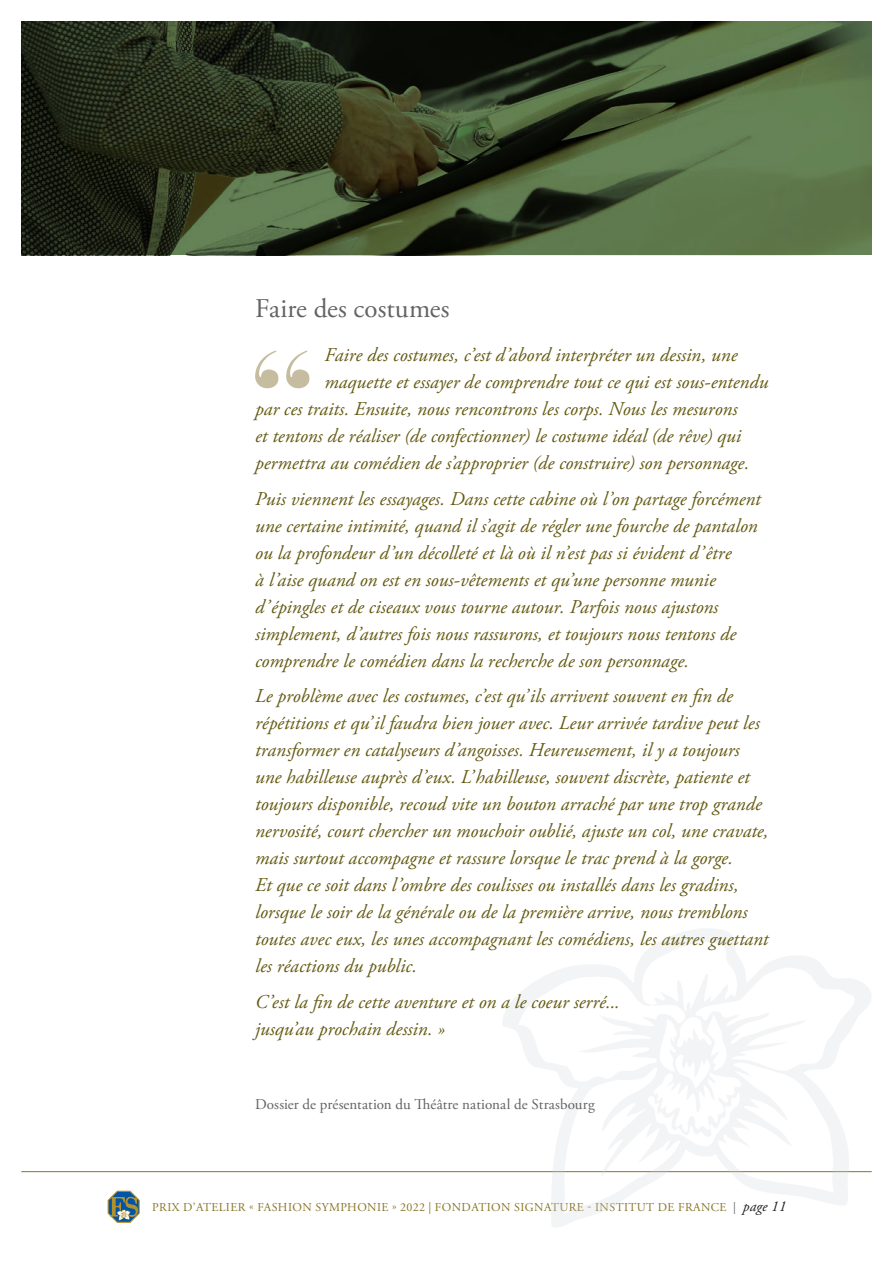
<style>
.page{position:relative;width:893px;height:1263px;background:#fff}
.page>*{position:absolute;margin:0;border:0;box-sizing:border-box;transform-origin:0 0}
.t1{font:27px "Adobe Garamond Pro";color:#636366}
.t2{font:italic 19.5px/27px "Adobe Garamond Pro";color:#655a13}
.t3{font:15px "Adobe Garamond Pro";color:#636366}
.t4{font:12px "Adobe Garamond Pro";letter-spacing:.035em;color:#887426}
.s1{color:#636366}
.s2{font-style:italic;font-size:15px;color:#231f20}
</style>
<div class="page">
<hr style="left:21px;top:1171px;width:851px;height:1px;background:#887426">
<svg style="left:108px;top:1191px;width:32px;height:32px"></svg>
<img style="left:21px;top:21px;width:851px;height:234px">
<img style="left:496px;top:929px;width:376px;height:298px">
<svg style="left:255px;top:351px;width:54px;height:37px"></svg>
<p class="t1" style="left:255px;top:292px;width:196px">Faire des costumes</p>
<p class="t2" style="left:324px;top:342px;width:414px">Faire des costumes, c’est d’abord interpréter un dessin, une</p>
<p class="t2" style="left:324px;top:369px;width:445px">maquette et essayer de comprendre tout ce qui est sous-entendu</p>
<p class="t2" style="left:255px;top:396px;width:484px">par ces traits. Ensuite, nous rencontrons les corps. Nous les mesurons</p>
<p class="t2" style="left:255px;top:423px;width:488px">et tentons de réaliser (de confectionner) le costume idéal (de rêve) qui</p>
<p class="t2" style="left:255px;top:450px;width:496px">permettra au comédien de s’approprier (de construire) son personnage.</p>
<p class="t2" style="left:255px;top:486px;width:507px">Puis viennent les essayages. Dans cette cabine où l’on partage forcément une certaine intimité, quand il s’agit de régler une fourche de pantalon ou la profondeur d’un décolleté et là où il n’est pas si évident d’être<br>à l’aise quand on est en sous-vêtements et qu’une personne munie d’épingles et de ciseaux vous tourne autour. Parfois nous ajustons simplement, d’autres fois nous rassurons, et toujours nous tentons de comprendre le comédien dans la recherche de son personnage.</p>
<p class="t2" style="left:255px;top:683px;width:515px">Le problème avec les costumes, c’est qu’ils arrivent souvent en fin de répétitions et qu’il faudra bien jouer avec. Leur arrivée tardive peut les transformer en catalyseurs d’angoisses. Heureusement, il y a toujours une habilleuse auprès d’eux. L’habilleuse, souvent discrète, patiente et toujours disponible, recoud vite un bouton arraché par une trop grande nervosité, court chercher un mouchoir oublié, ajuste un col, une cravate, mais surtout accompagne et rassure lorsque le trac prend à la gorge.<br>Et que ce soit dans l’ombre des coulisses ou installés dans les gradins, lorsque le soir de la générale ou de la première arrive, nous tremblons toutes avec eux, les unes accompagnant les comédiens, les autres guettant les réactions du public.</p>
<p class="t2" style="left:255px;top:989px;width:366px">C’est la fin de cette aventure et on a le coeur serré... jusqu’au prochain dessin. »</p>
<p class="t3" style="left:255px;top:1095px;width:341px">Dossier de présentation du Théâtre national de Strasbourg</p>
<p class="t4" style="left:152px;top:1200px;width:636px">PRIX D’ATELIER « FASHION SYMPHONIE » 2022 | FONDATION SIGNATURE - INSTITUT DE FRANCE <span class="s1">|</span> <span class="s2">page 11</span></p>
</div>
